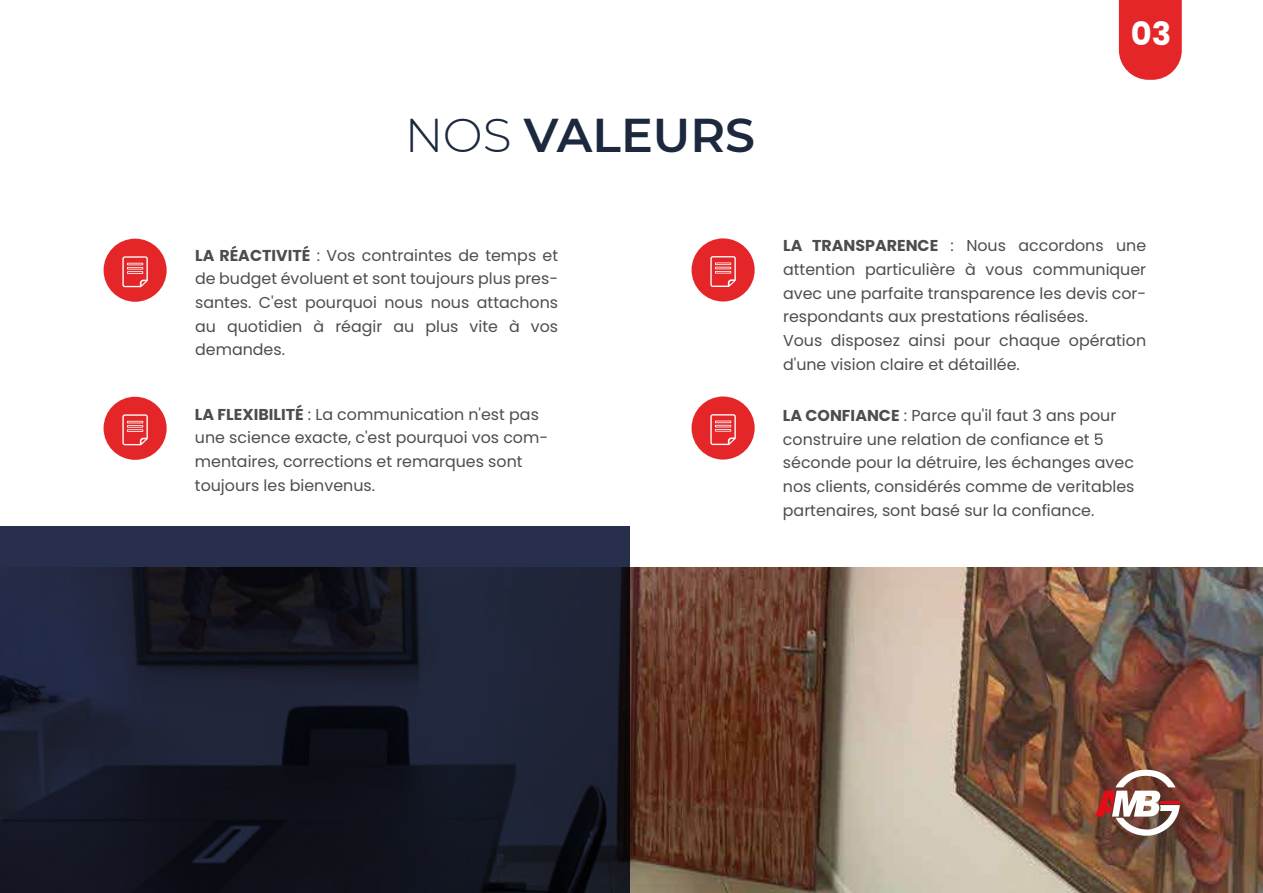
<style>
.page{position:relative;width:1263px;height:893px;background:#fff}
.page>*{position:absolute;margin:0;border:0;box-sizing:border-box;transform-origin:0 0}
.t1{font:600 47.25px "Montserrat";color:#1b283e}
.t2{font:700 31.95px "Poppins";color:#fff}
.t3{font:15.75px/23.7px "Poppins";color:#4d4d4d}
.s1{font-weight:300}
.s2{font-weight:700}
</style>
<div class="page">
<img style="left:629px;top:567px;width:634px;height:326px">
<svg style="left:0;top:526px;width:629px;height:367px;background:#191d2d"></svg>
<svg style="left:1119px;top:0;width:63px;height:80px;background:#e7373a"></svg>
<div style="left:691px;top:238px;width:64px;height:63px;background:#e52629;border-radius:50%"></div>
<svg style="left:710px;top:256px;width:26px;height:31px"></svg>
<hr style="left:715px;top:271px;width:16px;height:3px;background:#fff">
<div style="left:104px;top:239px;width:63px;height:63px;background:#e52629;border-radius:50%"></div>
<svg style="left:122px;top:256px;width:26px;height:31px"></svg>
<hr style="left:127px;top:271px;width:16px;height:3px;background:#fff">
<div style="left:691px;top:396px;width:64px;height:64px;background:#e52629;border-radius:50%"></div>
<svg style="left:710px;top:414px;width:26px;height:31px"></svg>
<hr style="left:715px;top:429px;width:16px;height:3px;background:#fff">
<div style="left:104px;top:397px;width:63px;height:63px;background:#e52629;border-radius:50%"></div>
<svg style="left:122px;top:414px;width:26px;height:31px"></svg>
<hr style="left:127px;top:429px;width:16px;height:3px;background:#fff">
<svg style="left:1095px;top:770px;width:85px;height:66px"></svg>
<hr style="left:1161px;top:801px;width:19px;height:3px;background:#e20e17">
<h1 class="t1" style="left:404px;top:102px;width:352px"><span class="s1">NOS</span> VALEURS</h1>
<h2 class="t2" style="left:1131px;top:15px;width:42px">03</h2>
<p class="t3" style="left:195px;top:243px;width:365px;text-align:justify"><span class="s2">LA RÉACTIVITÉ</span> : Vos contraintes de temps et de budget évoluent et sont toujours plus pres&shy;santes. C'est pourquoi nous nous attachons au quotidien à réagir au plus vite à vos demandes.</p>
<p class="t3" style="left:195px;top:402px;width:355px"><span class="s2">LA FLEXIBILITÉ</span> : La communication n'est pas une science exacte, c'est pourquoi vos com&shy;mentaires, corrections et remarques sont toujours les bienvenus.</p>
<p class="t3" style="left:783px;top:234px;width:365px"><span class="s2">LA TRANSPARENCE</span> : Nous accordons une attention particulière à vous communiquer avec une parfaite transparence les devis cor&shy;respondants aux prestations réalisées.<br>Vous disposez ainsi pour chaque opération d'une vision claire et détaillée.</p>
<p class="t3" style="left:783px;top:404px;width:353px"><span class="s2">LA CONFIANCE</span> : Parce qu'il faut 3 ans pour construire une relation de confiance et 5 séconde pour la détruire, les échanges avec nos clients, considérés comme de veritables partenaires, sont basé sur la confiance.</p>
</div>
